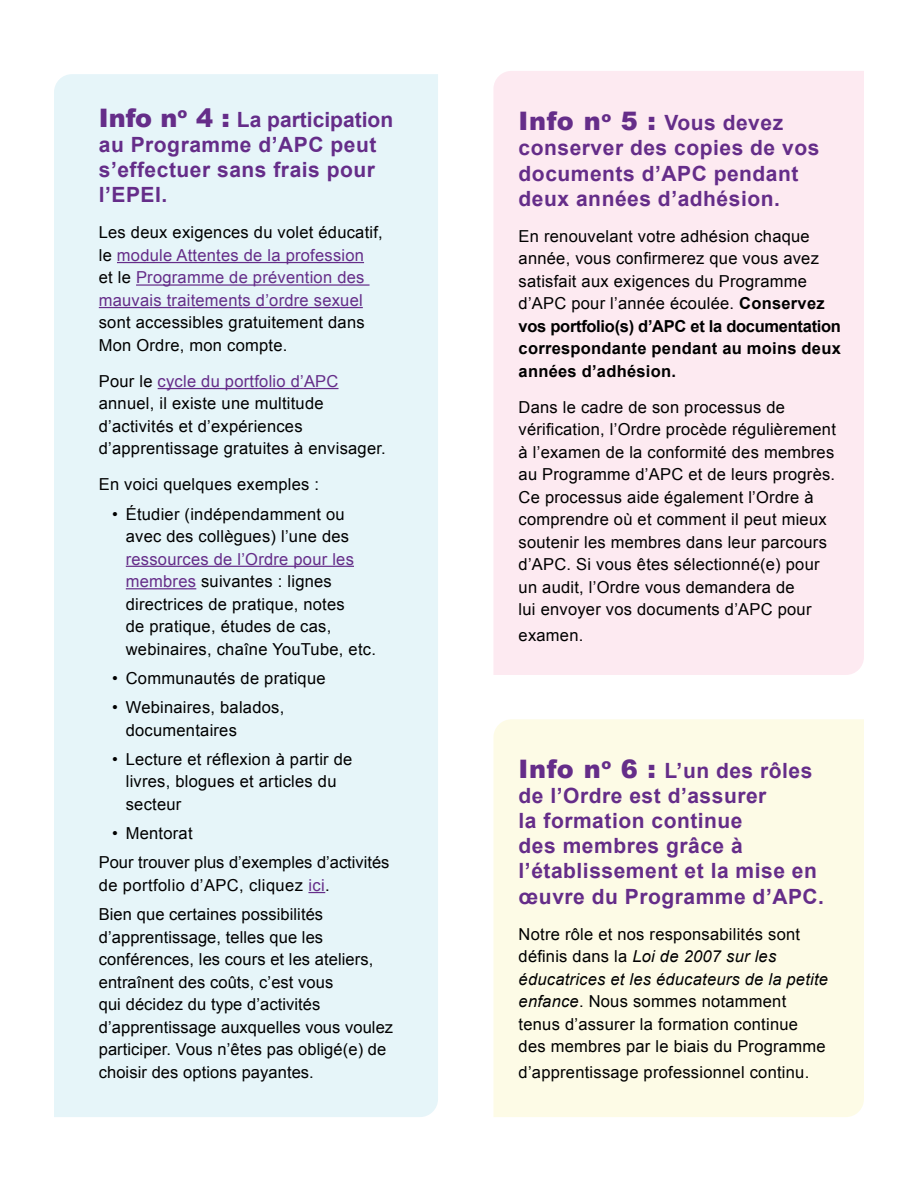
<style>
.page{position:relative;width:918px;height:1188px;background:#fff}
.page>*{position:absolute;margin:0;border:0;box-sizing:border-box;transform-origin:0 0}
.t1{font:700 21px/25.2px "Arial";letter-spacing:.025em;color:#652d89}
.t2{font:16.5px/22.5px "Arial";letter-spacing:.015em;color:#000}
.t3{font:16.5px/22.5px "Arial";letter-spacing:.015em;color:#652d89}
.s1{font-weight:900;font-size:25.5px}
.s2{color:#000}
.s3{color:#652d89}
.s4{font-weight:700}
.s5{font-style:italic}
</style>
<div class="page">
<div style="left:493px;top:71px;width:371px;height:604px;background:#fdeaf1"></div>
<div style="left:493px;top:719px;width:371px;height:398px;background:#fdfbe6"></div>
<div style="left:54px;top:74px;width:384px;height:1043px;background:#e6f5f9"></div>
<hr style="left:117px;top:262px;width:247px;height:1px;background:#652d89">
<hr style="left:136px;top:284px;width:234px;height:2px;background:#652d89">
<hr style="left:99px;top:307px;width:264px;height:1px;background:#652d89">
<hr style="left:158px;top:388px;width:181px;height:1px;background:#652d89">
<hr style="left:126px;top:566px;width:228px;height:1px;background:#652d89">
<hr style="left:126px;top:588px;width:70px;height:1px;background:#652d89">
<svg style="left:308px;top:892px;width:17px;height:1px"></svg>
<p class="t1" style="left:99px;top:107px;width:296px"><span class="s1">Info n</span><sup>o</sup> <span class="s1">4 :</span> La participation au Programme d’APC peut s’effectuer sans frais pour l’EPEI.</p>
<p class="t3" style="left:99px;top:221px;width:286px"><span class="s2">Les deux exigences du volet éducatif, le</span> module Attentes de la profession<br><span class="s2">et le</span> Programme de prévention des mauvais traitements d’ordre sexuel</p>
<p class="t2" style="left:99px;top:311px;width:267px">sont accessibles gratuitement dans<br>Mon Ordre, mon compte.</p>
<p class="t2" style="left:99px;top:370px;width:289px">Pour le <span class="s3">cycle du portfolio d’APC </span>annuel, il existe une multitude d’activités et d’expériences d’apprentissage gratuites à envisager.</p>
<p class="t2" style="left:99px;top:473px;width:222px">En voici quelques exemples :</p>
<p class="t2" style="left:112px;top:503px;width:238px;text-align:right">• Étudier (indépendamment ou avec des collègues) l’une des</p>
<p class="t2" style="left:126px;top:548px;width:252px"><span class="s3">ressources de l’Ordre pour les membres</span> suivantes : lignes directrices de pratique, notes<br>de pratique, études de cas, webinaires, chaîne YouTube, etc.</p>
<p class="t2" style="left:112px;top:667px;width:215px">• Communautés de pratique</p>
<p class="t2" style="left:126px;top:696px;width:160px;text-indent:-13px">• Webinaires, balados, documentaires</p>
<p class="t2" style="left:126px;top:748px;width:228px;text-indent:-13px">• Lecture et réflexion à partir de livres, blogues et articles du secteur</p>
<p class="t2" style="left:99px;top:819px;width:292px;line-height:29.2px;text-indent:13px">• Mentorat<br>Pour trouver plus d’exemples d’activités</p>
<p class="t2" style="left:99px;top:871px;width:233px;line-height:29.2px">de portfolio d’APC, cliquez <span class="s3">ici</span>.<br>Bien que certaines possibilités</p>
<p class="t2" style="left:99px;top:926px;width:296px">d’apprentissage, telles que les conférences, les cours et les ateliers, entraînent des coûts, c’est vous<br>qui décidez du type d’activités d’apprentissage auxquelles vous voulez participer. Vous n’êtes pas obligé(e) de choisir des options payantes.</p>
<p class="t1" style="left:519px;top:111px;width:302px"><span class="s1">Info n</span><sup>o</sup> <span class="s1">5 :</span> Vous devez conserver des copies de vos documents d’APC pendant deux années d’adhésion.</p>
<p class="t2" style="left:519px;top:225px;width:324px">En renouvelant votre adhésion chaque année, vous confirmerez que vous avez satisfait aux exigences du Programme d’APC pour l’année écoulée. <span class="s4">Conservez vos portfolio(s) d’APC et la documentation correspondante pendant au moins deux années d’adhésion.</span></p>
<p class="t2" style="left:519px;top:396px;width:319px">Dans le cadre de son processus de vérification, l’Ordre procède régulièrement à l’examen de la conformité des membres au Programme d’APC et de leurs progrès.<br>Ce processus aide également l’Ordre à comprendre où et comment il peut mieux soutenir les membres dans leur parcours d’APC. Si vous êtes sélectionné(e) pour un audit, l’Ordre vous demandera de<br>lui envoyer vos documents d’APC pour</p>
<p class="t2" style="left:519px;top:624px;width:66px">examen.</p>
<p class="t1" style="left:519px;top:758px;width:307px"><span class="s1">Info n</span><sup>o</sup> <span class="s1">6 :</span> L’un des rôles de l’Ordre est d’assurer<br>la formation continue<br>des membres grâce à l’établissement et la mise en œuvre du Programme d’APC.</p>
<p class="t2" style="left:519px;top:923px;width:311px">Notre rôle et nos responsabilités sont définis dans la <span class="s5">Loi de 2007 sur les éducatrices et les éducateurs de la petite enfance</span>. Nous sommes notamment tenus d’assurer la formation continue des membres par le biais du Programme</p>
<p class="t2" style="left:519px;top:1061px;width:292px">d’apprentissage professionnel continu.</p>
</div>
